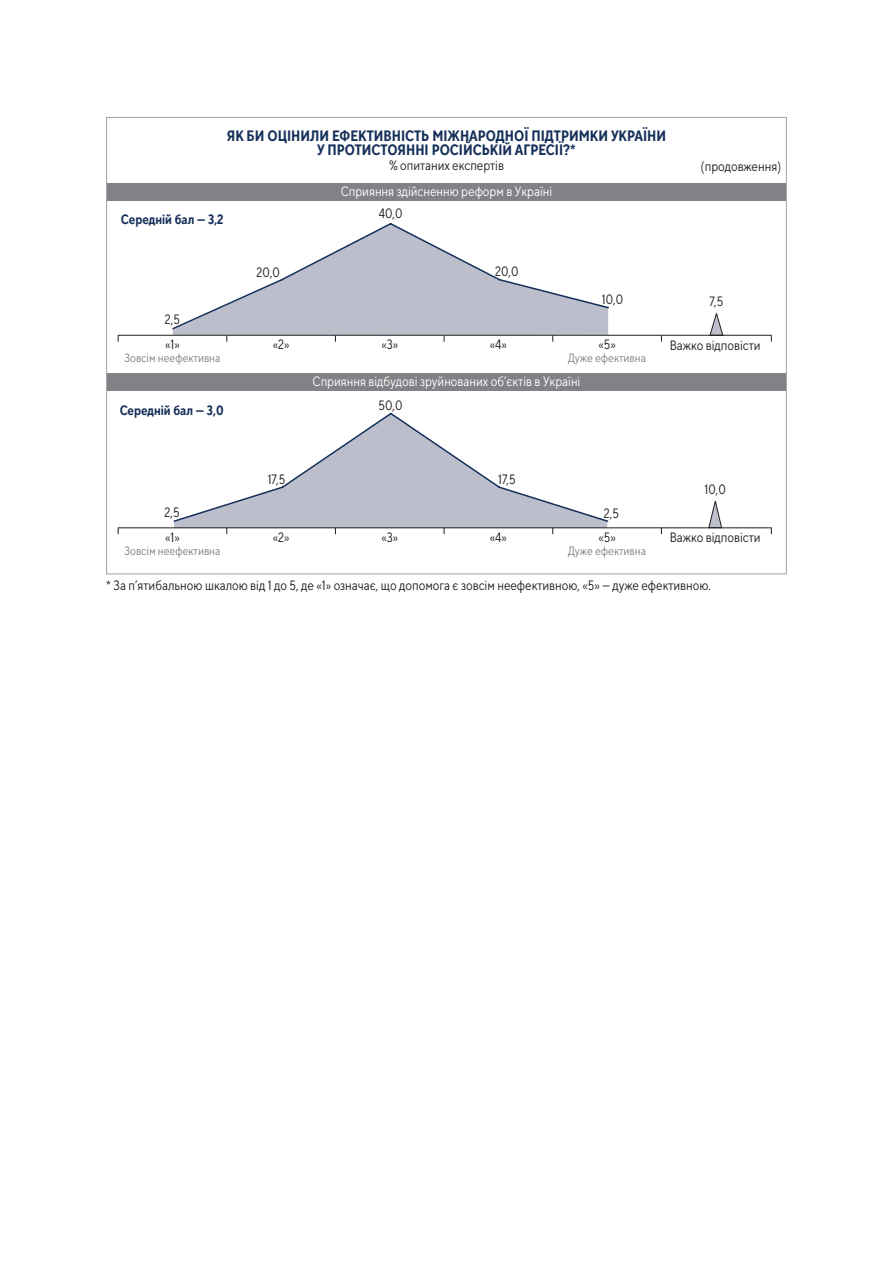
<style>
.page{position:relative;width:893px;height:1263px;background:#fff}
.page>*{position:absolute;margin:0;border:0;box-sizing:border-box;transform-origin:0 0}
.t1{font:700 15px/14.2px "TT Norms Std Cond";color:#153059;text-align:center}
.t2{font:13.5px "TT Norms Std Cond";color:#231f20}
.t3{font:13.5px "TT Norms Std Cond";color:#fff}
.t4{font:700 13.5px "TT Norms Std Cond";color:#153059}
.t5{font:12px "TT Norms Std Cond";color:#808285}
.s1{font-size:13.5px}
</style>
<div class="page">
<svg style="left:106px;top:117px;width:681px;height:457px"></svg>
<div style="left:107px;top:183px;width:679px;height:17px;background:#808285"></div>
<div style="left:107px;top:374px;width:679px;height:17px;background:#808285"></div>
<hr style="left:118px;top:527px;width:654px;height:1px;background:#231f20">
<svg style="left:709px;top:313px;width:14px;height:22px"></svg>
<hr style="left:118px;top:335px;width:654px;height:1px;background:#231f20">
<svg style="left:171px;top:222px;width:439px;height:109px"></svg>
<svg style="left:172px;top:411px;width:437px;height:112px"></svg>
<p class="t1" style="left:227px;top:128px;width:441px">ЯК БИ ОЦІНИЛИ ЕФЕКТИВНІСТЬ МІЖНАРОДНОЇ ПІДТРИМКИ УКРАЇНИ<br>У ПРОТИСТОЯННІ РОСІЙСЬКІ<span class="s1">Й</span> АГРЕСІЇ?*</p>
<p class="t2" style="left:389px;top:158px;width:116px">% опитаних експертів</p>
<p class="t4" style="left:121px;top:211px;width:104px">Середній бал — 3,2</p>
<p class="t2" style="left:257px;top:264px;width:25px">20,0</p>
<p class="t3" style="left:341px;top:183px;width:213px">Сприяння здійсненню реформ в Україні</p>
<p class="t2" style="left:379px;top:206px;width:25px">40,0</p>
<p class="t2" style="left:495px;top:263px;width:25px">20,0</p>
<p class="t2" style="left:700px;top:158px;width:83px">(продовження)</p>
<p class="t2" style="left:165px;top:311px;width:17px">2,5</p>
<p class="t2" style="left:602px;top:291px;width:23px">10,0</p>
<p class="t2" style="left:709px;top:293px;width:15px">7,5</p>
<p class="t2" style="left:165px;top:336px;width:16px">«1»</p>
<p class="t2" style="left:273px;top:336px;width:18px">«2»</p>
<p class="t2" style="left:381px;top:336px;width:18px">«3»</p>
<p class="t2" style="left:490px;top:336px;width:19px">«4»</p>
<p class="t2" style="left:598px;top:336px;width:19px">«5»</p>
<p class="t2" style="left:670px;top:337px;width:92px">Важко відповісти</p>
<p class="t5" style="left:124px;top:351px;width:98px">Зовсім неефективна</p>
<p class="t5" style="left:568px;top:351px;width:79px">Дуже ефективна</p>
<p class="t3" style="left:313px;top:374px;width:269px">Сприяння відбудові зруйнованих об’єктів в Україні</p>
<p class="t4" style="left:120px;top:402px;width:105px">Середній бал — 3,0</p>
<p class="t2" style="left:164px;top:504px;width:17px">2,5</p>
<p class="t2" style="left:268px;top:471px;width:19px">17,5</p>
<p class="t2" style="left:379px;top:397px;width:26px">50,0</p>
<p class="t2" style="left:498px;top:471px;width:19px">17,5</p>
<p class="t2" style="left:604px;top:505px;width:17px">2,5</p>
<p class="t2" style="left:704px;top:482px;width:23px">10,0</p>
<p class="t2" style="left:165px;top:529px;width:16px">«1»</p>
<p class="t2" style="left:273px;top:529px;width:18px">«2»</p>
<p class="t2" style="left:381px;top:529px;width:18px">«3»</p>
<p class="t2" style="left:490px;top:529px;width:19px">«4»</p>
<p class="t2" style="left:598px;top:529px;width:19px">«5»</p>
<p class="t2" style="left:670px;top:530px;width:92px">Важко відповісти</p>
<p class="t5" style="left:124px;top:544px;width:98px">Зовсім неефективна</p>
<p class="t5" style="left:568px;top:544px;width:79px">Дуже ефективна</p>
<p class="t2" style="left:106px;top:577px;width:606px">* За п’ятибальною шкалою від 1 до 5, де «1» означає, що допомога є зовсім неефективною, «5» — дуже ефективною.</p>
</div>
